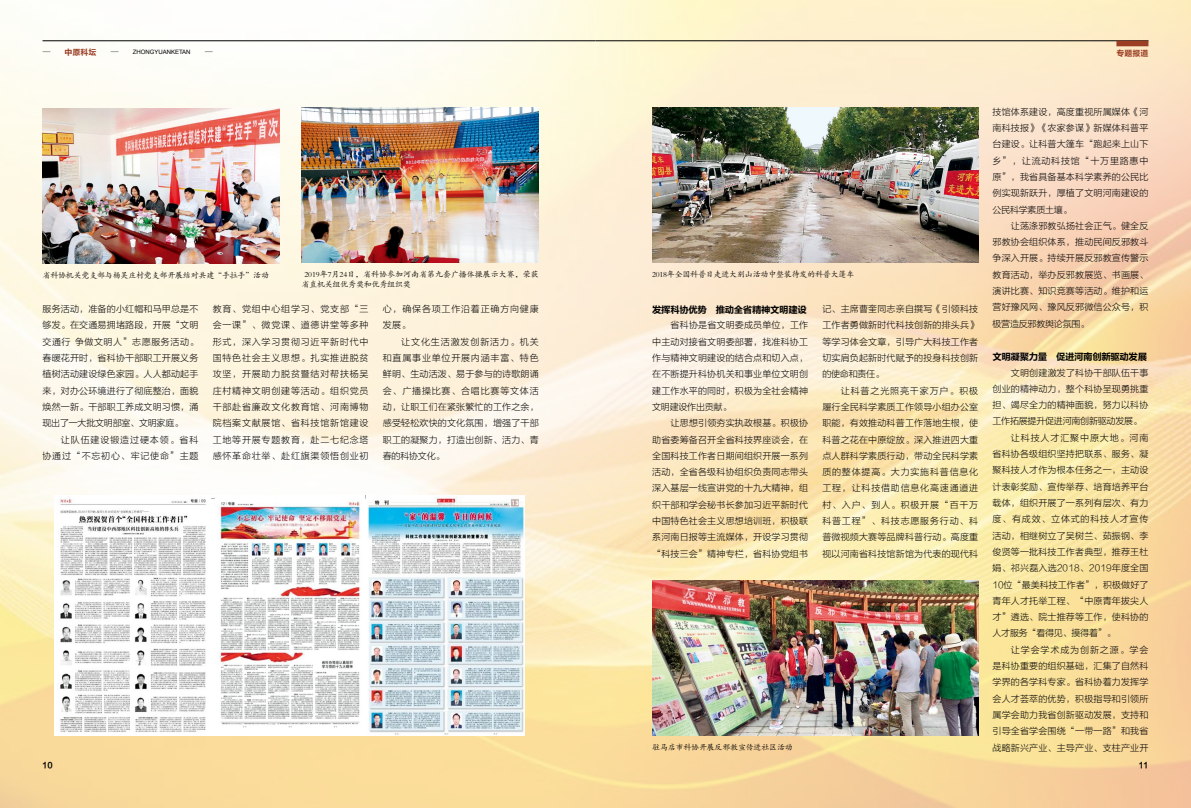
<style>
.page{position:relative;width:1191px;height:808px;background:#fff}
.page>*{position:absolute;margin:0;border:0;box-sizing:border-box;transform-origin:0 0}
.t1{font:9.5px "FZLTCHK GBK1 0";letter-spacing:-.045em;color:#000}
.t2{font:9px/16.3px "FZLTXHK GBK1 0";letter-spacing:.02em;color:#000;text-align:justify}
.t3{font:9px/16.3px "FZLTXHK GBK1 0";letter-spacing:.1em;color:#000;text-align:right}
.t4{font:9px/16.3px "FZLTXHK GBK1 0";letter-spacing:.09em;color:#000}
.t5{font:9px "FZLTXHK GBK1 0";letter-spacing:-.025em;color:#000}
.t6{font:8px "FZKTK GBK1 0";letter-spacing:-.025em;color:#000}
.t7{font:8px/10px "FZKTK GBK1 0";letter-spacing:-.005em;color:#000}
.t8{font:8px "FZLTCHJW GB1 0";color:#9b3e24}
.t9{font:8px "FZLTCHJW GB1 0";color:#000}
.t10{font:6px "Arial";color:#000}
</style>
<div class="page">
<img style="left:0;top:0;width:1191px;height:808px">
<img style="left:652px;top:107px;width:326px;height:156px">
<img style="left:43px;top:108px;width:237px;height:155px">
<img style="left:301px;top:108px;width:238px;height:155px">
<img style="left:652px;top:581px;width:326px;height:155px">
<img style="left:55px;top:495px;width:469px;height:241px">
<hr style="left:595px;top:41px;width:553px;height:1px;background:#000">
<hr style="left:43px;top:41px;width:552px;height:1px;background:#000">
<div style="left:1116px;top:41px;width:32px;height:5px;background:#9b3e24"></div>
<p class="t8" style="left:65px;top:47px;width:33px">中原科坛</p>
<p class="t10" style="left:133px;top:48px;width:59px">ZHONGYUANKETAN</p>
<p class="t8" style="left:1116px;top:48px;width:33px">专题报道</p>
<p class="t6" style="left:43px;top:271px;width:228px">省科协机关党支部与杨吴庄村党支部开展结对共建“手拉手”活动</p>
<p class="t7" style="left:301px;top:270px;width:239px;text-indent:3px">2019年7月24日，省科协参加河南省第九套广播体操展示大赛，荣获省直机关组优秀奖和优秀组织奖</p>
<p class="t2" style="left:43px;top:301px;width:157px">服务活动，准备的小红帽和马甲总是不够发。在交通易拥堵路段，开展“文明交通行 争做文明人”志愿服务活动。春暖花开时，省科协干部职工开展义务植树活动建设绿色家园。人人都动起手来，对办公环境进行了彻底整治，面貌焕然一新。干部职工养成文明习惯，涌现出了一大批文明部室、文明家庭。</p>
<p class="t3" style="left:43px;top:431px;width:157px">让队伍建设锻造过硬本领。省科<br>协通过“不忘初心、牢记使命”主题</p>
<p class="t2" style="left:213px;top:301px;width:157px">教育、党组中心组学习、党支部“三会一课”、微党课、道德讲堂等多种形式，深入学习贯彻习近平新时代中国特色社会主义思想。扎实推进脱贫攻坚，开展助力脱贫暨结对帮扶杨吴庄村精神文明创建等活动。组织党员干部赴省廉政文化教育馆、河南博物院档案文献展馆、省科技馆新馆建设工地等开展专题教育，赴二七纪念塔感怀革命壮举、赴红旗渠领悟创业初</p>
<p class="t4" style="left:383px;top:301px;width:157px">心，确保各项工作沿着正确方向健康发展。</p>
<p class="t2" style="left:383px;top:334px;width:157px;text-indent:18px">让文化生活激发创新活力。机关和直属事业单位开展内涵丰富、特色鲜明、生动活泼、易于参与的诗歌朗诵会、广播操比赛、合唱比赛等文体活动，让职工们在紧张繁忙的工作之余，感受轻松欢快的文化氛围，增强了干部职工的凝聚力，打造出创新、活力、青春的科协文化。</p>
<p class="t6" style="left:652px;top:270px;width:204px">2018年全国科普日走进大别山活动中整装待发的科普大篷车</p>
<p class="t1" style="left:652px;top:304px;width:156px">发挥科协优势 推动全省精神文明建设</p>
<p class="t2" style="left:652px;top:317px;width:157px;text-indent:18px">省科协是省文明委成员单位，工作中主动对接省文明委部署，找准科协工作与精神文明建设的结合点和切入点，在不断提升科协机关和事业单位文明创建工作水平的同时，积极为全社会精神文明建设作出贡献。</p>
<p class="t2" style="left:652px;top:415px;width:157px;text-indent:18px">让思想引领夯实执政根基。积极协助省委筹备召开全省科技界座谈会，在全国科技工作者日期间组织开展一系列活动，全省各级科协组织负责同志带头深入基层一线宣讲党的十九大精神，组织干部和学会秘书长参加习近平新时代中国特色社会主义思想培训班，积极联系河南日报等主流媒体，开设学习贯彻“科技三会”精神专栏，省科协党组书</p>
<p class="t2" style="left:822px;top:301px;width:157px">记、主席曹奎同志亲自撰写《引领科技工作者勇做新时代科技创新的排头兵》等学习体会文章，引导广大科技工作者切实肩负起新时代赋予的投身科技创新的使命和责任。</p>
<p class="t2" style="left:822px;top:383px;width:157px;text-indent:18px">让科普之光照亮千家万户。积极履行全民科学素质工作领导小组办公室职能，有效推动科普工作落地生根，使科普之花在中原绽放。深入推进四大重点人群科学素质行动，带动全民科学素质的整体提高。大力实施科普信息化工程，让科技借助信息化高速通道进村、入户、到人。积极开展“百千万科普工程”、科技志愿服务行动、科普微视频大赛等品牌科普行动。高度重视以河南省科技馆新馆为代表的现代科</p>
<p class="t2" style="left:992px;top:104px;width:157px">技馆体系建设，高度重视所属媒体《河南科技报》《农家参谋》新媒体科普平台建设。让科普大篷车“跑起来上山下乡”，让流动科技馆“十万里路惠中原”，我省具备基本科学素养的公民比例实现新跃升，厚植了文明河南建设的公民科学素质土壤。</p>
<p class="t2" style="left:992px;top:218px;width:157px;text-indent:18px">让荡涤邪教弘扬社会正气。健全反邪教协会组织体系，推动民间反邪教斗争深入开展。持续开展反邪教宣传警示教育活动，举办反邪教展览、书画展、演讲比赛、知识竞赛等活动。维护和运营好豫风网、豫风反邪微信公众号，积极营造反邪教舆论氛围。</p>
<p class="t1" style="left:992px;top:351px;width:156px">文明凝聚力量 促进河南创新驱动发展</p>
<p class="t2" style="left:1011px;top:365px;width:139px">文明创建激发了科协干部队伍干事</p>
<p class="t2" style="left:992px;top:381px;width:157px">创业的精神动力，整个科协呈现勇挑重</p>
<p class="t2" style="left:992px;top:397px;width:157px">担、竭尽全力的精神面貌，努力以科协</p>
<p class="t5" style="left:992px;top:416px;width:151px">工作拓展提升促进河南创新驱动发展。</p>
<p class="t3" style="left:1011px;top:430px;width:139px">让科技人才汇聚中原大地。河南</p>
<p class="t2" style="left:992px;top:446px;width:157px">省科协各级组织坚持把联系、服务、凝</p>
<p class="t2" style="left:992px;top:462px;width:157px">聚科技人才作为根本任务之一，主动设</p>
<p class="t2" style="left:992px;top:479px;width:157px">计表彰奖励、宣传举荐、培育培养平台</p>
<p class="t2" style="left:992px;top:495px;width:157px">载体，组织开展了一系列有层次、有力</p>
<p class="t4" style="left:992px;top:511px;width:157px">度、有成效、立体式的科技人才宣传</p>
<p class="t2" style="left:992px;top:528px;width:157px">活动，相继树立了吴树兰、茹振钢、李</p>
<p class="t2" style="left:992px;top:544px;width:157px">俊贤等一批科技工作者典型，推荐王杜</p>
<p class="t2" style="left:992px;top:560px;width:157px">娟、祁兴磊入选2018、2019年度全国</p>
<p class="t2" style="left:992px;top:576px;width:157px">10位“最美科技工作者”，积极做好了</p>
<p class="t2" style="left:992px;top:593px;width:157px">青年人才托举工程、“中原青年拔尖人</p>
<p class="t2" style="left:992px;top:609px;width:157px">才”遴选、院士推荐等工作，使科协的</p>
<p class="t5" style="left:992px;top:628px;width:125px">人才服务“看得见、摸得着”。</p>
<p class="t3" style="left:1011px;top:642px;width:139px">让学会学术成为创新之源。学会</p>
<p class="t2" style="left:992px;top:658px;width:157px">是科协重要的组织基础，汇集了自然科</p>
<p class="t2" style="left:992px;top:674px;width:157px">学界的各学科专家。省科协着力发挥学</p>
<p class="t2" style="left:992px;top:691px;width:157px">会人才荟萃的优势，积极指导和引领所</p>
<p class="t2" style="left:992px;top:707px;width:157px">属学会助力我省创新驱动发展，支持和</p>
<p class="t2" style="left:992px;top:723px;width:157px">引导全省学会围绕“一带一路”和我省</p>
<p class="t6" style="left:652px;top:743px;width:142px">驻马店市科协开展反邪教宣传进社区活动</p>
<p class="t2" style="left:992px;top:739px;width:157px">战略新兴产业、主导产业、支柱产业开</p>
<p class="t9" style="left:43px;top:760px;width:12px">10</p>
<p class="t9" style="left:1138px;top:760px;width:11px">11</p>
</div>
